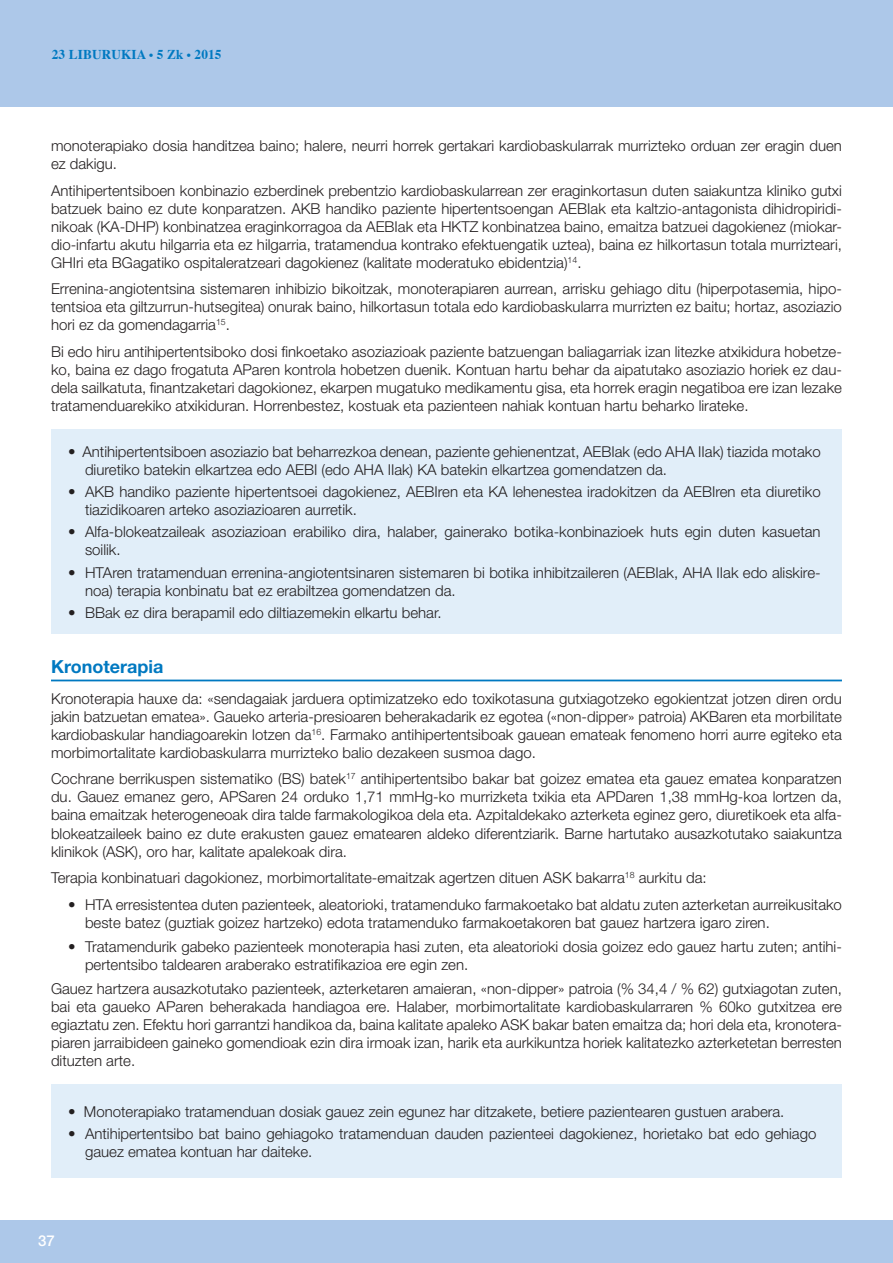
<style>
.page{position:relative;width:893px;height:1263px;background:#fff}
.page>*{position:absolute;margin:0;border:0;box-sizing:border-box;transform-origin:0 0}
.t1{font:700 18px "Helvetica Neue";color:#0079c1}
.t2{font:300 15px/18px "Helvetica Neue";color:#231f20}
.t3{font:500 15px "Helvetica Neue";color:#fff}
.t4{font:700 13.5px "Times";letter-spacing:.01em;color:#0079c1}
.s1{font-size:12px}
</style>
<div class="page">
<div style="left:0;top:0;width:893px;height:106px;background:#adc8e9"></div>
<div style="left:0;top:1220px;width:893px;height:43px;background:#adc8e9"></div>
<div style="left:51px;top:429px;width:791px;height:205px;background:#e1eef9"></div>
<hr style="left:51px;top:680px;width:791px;height:1px;background:#0079c1">
<div style="left:51px;top:1084px;width:791px;height:94px;background:#e1eef9"></div>
<p class="t4" style="left:52px;top:42px;width:171px">23 LIBURUKIA <span class="s1">•</span> 5 Zk <span class="s1">•</span> 2015</p>
<p class="t2" style="left:51px;top:136px;width:792px">monoterapiako dosia handitzea baino; halere, neurri horrek gertakari kardiobaskularrak murrizteko orduan zer eragin duen ez dakigu.</p>
<p class="t2" style="left:51px;top:181px;width:792px;text-align:justify">Antihipertentsiboen konbinazio ezberdinek prebentzio kardiobaskularrean zer eraginkortasun duten saiakuntza kliniko gutxi batzuek baino ez dute konparatzen. AKB handiko paziente hipertentsoengan AEBIak eta kaltzio-antagonista dihidropiridi&shy;nikoak (KA-DHP) konbinatzea eraginkorragoa da AEBIak eta HKTZ konbinatzea baino, emaitza batzuei dagokienez (miokar&shy;dio-infartu akutu hilgarria eta ez hilgarria, tratamendua kontrako efektuengatik uztea), baina ez hilkortasun totala murrizteari, GHIri eta BGagatiko ospitaleratzeari dagokienez (kalitate moderatuko ebidentzia)<sup>14</sup>.</p>
<p class="t2" style="left:51px;top:279px;width:792px;text-align:justify">Errenina-angiotentsina sistemaren inhibizio bikoitzak, monoterapiaren aurrean, arrisku gehiago ditu (hiperpotasemia, hipo&shy;tentsioa eta giltzurrun-hutsegitea) onurak baino, hilkortasun totala edo kardiobaskularra murrizten ez baitu; hortaz, asoziazio hori ez da gomendagarria<sup>15</sup>.</p>
<p class="t2" style="left:51px;top:342px;width:792px;text-align:justify">Bi edo hiru antihipertentsiboko dosi finkoetako asoziazioak paziente batzuengan baliagarriak izan litezke atxikidura hobetze&shy;ko, baina ez dago frogatuta AParen kontrola hobetzen duenik. Kontuan hartu behar da aipatutako asoziazio horiek ez dau&shy;dela sailkatuta, finantzaketari dagokionez, ekarpen mugatuko medikamentu gisa, eta horrek eragin negatiboa ere izan lezake tratamenduarekiko atxikiduran. Horrenbestez, kostuak eta pazienteen nahiak kontuan hartu beharko lirateke.</p>
<p class="t2" style="left:85px;top:442px;width:737px;text-indent:-17px">• Antihipertentsiboen asoziazio bat beharrezkoa denean, paziente gehienentzat, AEBIak (edo AHA IIak) tiazida motako diuretiko batekin elkartzea edo AEBI (edo AHA IIak) KA batekin elkartzea gomendatzen da.</p>
<p class="t2" style="left:85px;top:482px;width:737px;text-indent:-17px">• AKB handiko paziente hipertentsoei dagokienez, AEBIren eta KA lehenestea iradokitzen da AEBIren eta diuretiko tiazidikoaren arteko asoziazioaren aurretik.</p>
<p class="t2" style="left:85px;top:523px;width:737px;text-indent:-17px">• Alfa-blokeatzaileak asoziazioan erabiliko dira, halaber, gainerako botika-konbinazioek huts egin duten kasuetan soilik.</p>
<p class="t2" style="left:85px;top:563px;width:737px;text-indent:-17px">• HTAren tratamenduan errenina-angiotentsinaren sistemaren bi botika inhibitzaileren (AEBIak, AHA IIak edo aliskire&shy;noa) terapia konbinatu bat ez erabiltzea gomendatzen da.</p>
<p class="t2" style="left:68px;top:603px;width:375px">• BBak ez dira berapamil edo diltiazemekin elkartu behar.</p>
<p class="t1" style="left:51px;top:656px;width:114px">Kronoterapia</p>
<p class="t2" style="left:51px;top:689px;width:792px;text-align:justify">Kronoterapia hauxe da: «sendagaiak jarduera optimizatzeko edo toxikotasuna gutxiagotzeko egokientzat jotzen diren ordu jakin batzuetan ematea». Gaueko arteria-presioaren beherakadarik ez egotea («non-dipper» patroia) AKBaren eta morbilitate kardiobaskular handiagoarekin lotzen da<sup>16</sup>. Farmako antihipertentsiboak gauean emateak fenomeno horri aurre egiteko eta morbimortalitate kardiobaskularra murrizteko balio dezakeen susmoa dago.</p>
<p class="t2" style="left:51px;top:770px;width:792px;text-align:justify">Cochrane berrikuspen sistematiko (BS) batek<sup>17</sup> antihipertentsibo bakar bat goizez ematea eta gauez ematea konparatzen du. Gauez emanez gero, APSaren 24 orduko 1,71 mmHg-ko murrizketa txikia eta APDaren 1,38 mmHg-koa lortzen da, baina emaitzak heterogeneoak dira talde farmakologikoa dela eta. Azpitaldekako azterketa eginez gero, diuretikoek eta alfa&shy;blokeatzaileek baino ez dute erakusten gauez ematearen aldeko diferentziarik. Barne hartutako ausazkotutako saiakuntza klinikok (ASK), oro har, kalitate apalekoak dira.</p>
<p class="t2" style="left:51px;top:868px;width:657px">Terapia konbinatuari dagokionez, morbimortalitate-emaitzak agertzen dituen ASK bakarra<sup>18</sup> aurkitu da:</p>
<p class="t2" style="left:85px;top:895px;width:758px;text-indent:-17px">• HTA erresistentea duten pazienteek, aleatorioki, tratamenduko farmakoetako bat aldatu zuten azterketan aurreikusitako beste batez (guztiak goizez hartzeko) edota tratamenduko farmakoetakoren bat gauez hartzera igaro ziren.</p>
<p class="t2" style="left:85px;top:937px;width:758px;text-indent:-17px">• Tratamendurik gabeko pazienteek monoterapia hasi zuten, eta aleatorioki dosia goizez edo gauez hartu zuten; antihi&shy;pertentsibo taldearen araberako estratifikazioa ere egin zen.</p>
<p class="t2" style="left:51px;top:979px;width:792px;text-align:justify">Gauez hartzera ausazkotutako pazienteek, azterketaren amaieran, «non-dipper» patroia (% 34,4 / % 62) gutxiagotan zuten, bai eta gaueko AParen beherakada handiagoa ere. Halaber, morbimortalitate kardiobaskularraren % 60ko gutxitzea ere egiaztatu zen. Efektu hori garrantzi handikoa da, baina kalitate apaleko ASK bakar baten emaitza da; hori dela eta, kronotera&shy;piaren jarraibideen gaineko gomendioak ezin dira irmoak izan, harik eta aurkikuntza horiek kalitatezko azterketetan berresten dituzten arte.</p>
<p class="t2" style="left:68px;top:1102px;width:718px">• Monoterapiako tratamenduan dosiak gauez zein egunez har ditzakete, betiere pazientearen gustuen arabera.</p>
<p class="t2" style="left:85px;top:1124px;width:733px;text-indent:-17px">• Antihipertentsibo bat baino gehiagoko tratamenduan dauden pazienteei dagokienez, horietako bat edo gehiago gauez ematea kontuan har daiteke.</p>
<p class="t3" style="left:38px;top:1231px;width:18px">37</p>
</div>
